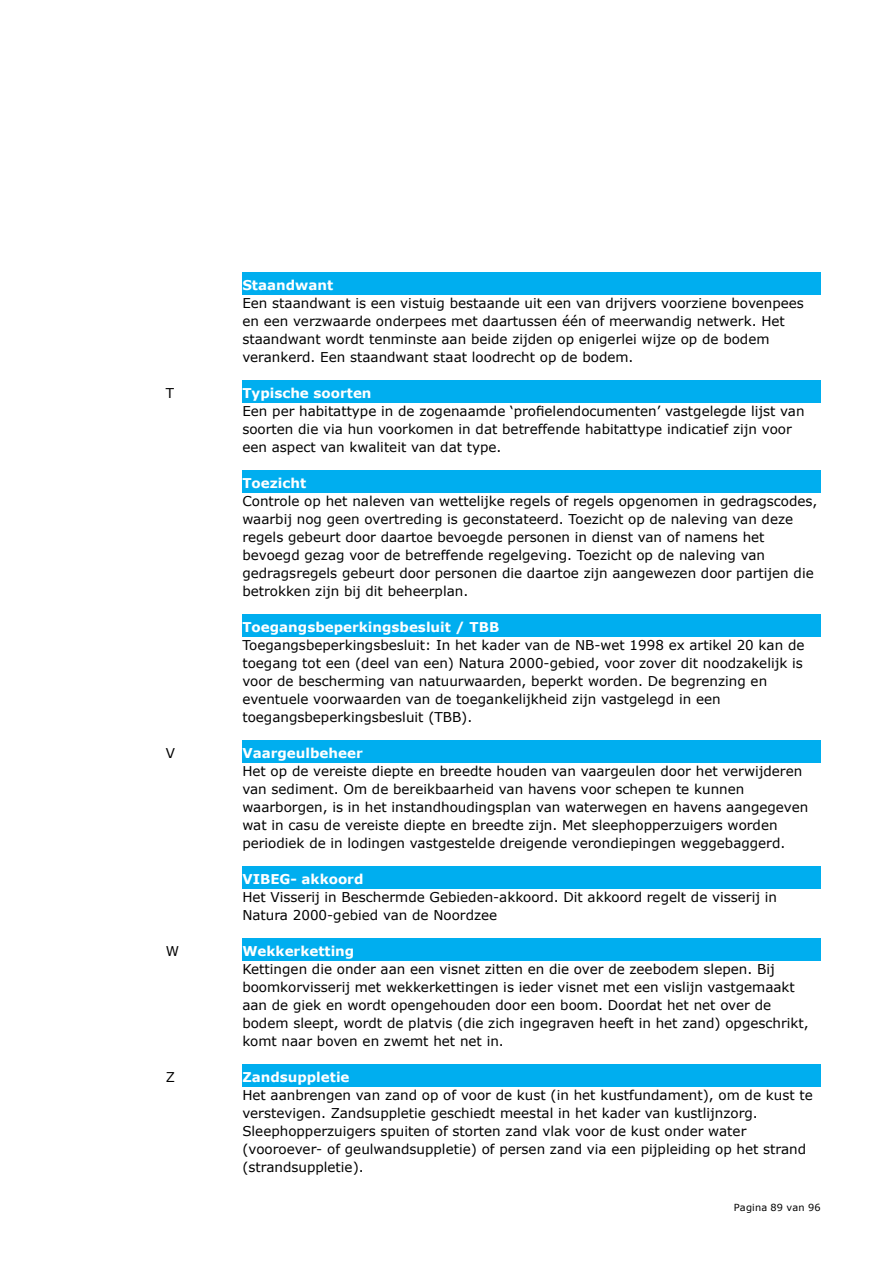
<style>
.page{position:relative;width:893px;height:1263px;background:#fff}
.page>*{position:absolute;margin:0;border:0;box-sizing:border-box;transform-origin:0 0}
.t1{font:13.5px/18px "Verdana";color:#000}
.t2{font:700 13.5px "Verdana";color:#fff}
.t3{font:9.75px "Verdana";letter-spacing:.015em;color:#000}
</style>
<div class="page">
<div style="left:242px;top:273px;width:579px;height:22px;background:#00aeef"></div>
<div style="left:242px;top:381px;width:579px;height:22px;background:#00aeef"></div>
<div style="left:242px;top:471px;width:579px;height:22px;background:#00aeef"></div>
<div style="left:242px;top:615px;width:579px;height:22px;background:#00aeef"></div>
<div style="left:242px;top:741px;width:579px;height:22px;background:#00aeef"></div>
<div style="left:242px;top:867px;width:579px;height:22px;background:#00aeef"></div>
<div style="left:242px;top:939px;width:579px;height:22px;background:#00aeef"></div>
<div style="left:242px;top:1065px;width:579px;height:22px;background:#00aeef"></div>
<p class="t2" style="left:242px;top:276px;width:92px">Staandwant</p>
<p class="t1" style="left:242px;top:294px;width:563px">Een staandwant is een vistuig bestaande uit een van drijvers voorziene bovenpees en een verzwaarde onderpees met daartussen één of meerwandig netwerk. Het staandwant wordt tenminste aan beide zijden op enigerlei wijze op de bodem verankerd. Een staandwant staat loodrecht op de bodem.</p>
<p class="t1" style="left:166px;top:384px;width:10px">T</p>
<p class="t2" style="left:242px;top:384px;width:131px">Typische soorten</p>
<p class="t1" style="left:242px;top:402px;width:564px">Een per habitattype in de zogenaamde ‘profielendocumenten’ vastgelegde lijst van soorten die via hun voorkomen in dat betreffende habitattype indicatief zijn voor een aspect van kwaliteit van dat type.</p>
<p class="t2" style="left:242px;top:474px;width:65px">Toezicht</p>
<p class="t1" style="left:242px;top:492px;width:577px">Controle op het naleven van wettelijke regels of regels opgenomen in gedragscodes, waarbij nog geen overtreding is geconstateerd. Toezicht op de naleving van deze regels gebeurt door daartoe bevoegde personen in dienst van of namens het bevoegd gezag voor de betreffende regelgeving. Toezicht op de naleving van gedragsregels gebeurt door personen die daartoe zijn aangewezen door partijen die betrokken zijn bij dit beheerplan.</p>
<p class="t2" style="left:242px;top:618px;width:258px">Toegangsbeperkingsbesluit / TBB</p>
<p class="t1" style="left:242px;top:636px;width:564px">Toegangsbeperkingsbesluit: In het kader van de NB-wet 1998 ex artikel 20 kan de toegang tot een (deel van een) Natura 2000-gebied, voor zover dit noodzakelijk is voor de bescherming van natuurwaarden, beperkt worden. De begrenzing en eventuele voorwaarden van de toegankelijkheid zijn vastgelegd in een toegangsbeperkingsbesluit (TBB).</p>
<p class="t1" style="left:166px;top:744px;width:11px">V</p>
<p class="t2" style="left:242px;top:744px;width:122px">Vaargeulbeheer</p>
<p class="t1" style="left:242px;top:762px;width:567px">Het op de vereiste diepte en breedte houden van vaargeulen door het verwijderen van sediment. Om de bereikbaarheid van havens voor schepen te kunnen waarborgen, is in het instandhoudingsplan van waterwegen en havens aangegeven wat in casu de vereiste diepte en breedte zijn. Met sleephopperzuigers worden periodiek de in lodingen vastgestelde dreigende verondiepingen weggebaggerd.</p>
<p class="t2" style="left:242px;top:870px;width:123px">VIBEG- akkoord</p>
<p class="t1" style="left:242px;top:888px;width:536px">Het Visserij in Beschermde Gebieden-akkoord. Dit akkoord regelt de visserij in<br>Natura 2000-gebied van de Noordzee</p>
<p class="t1" style="left:166px;top:942px;width:15px">W</p>
<p class="t2" style="left:242px;top:942px;width:113px">Wekkerketting</p>
<p class="t1" style="left:242px;top:960px;width:568px">Kettingen die onder aan een visnet zitten en die over de zeebodem slepen. Bij boomkorvisserij met wekkerkettingen is ieder visnet met een vislijn vastgemaakt aan de giek en wordt opengehouden door een boom. Doordat het net over de bodem sleept, wordt de platvis (die zich ingegraven heeft in het zand) opgeschrikt, komt naar boven en zwemt het net in.</p>
<p class="t1" style="left:166px;top:1068px;width:11px">Z</p>
<p class="t2" style="left:242px;top:1068px;width:109px">Zandsuppletie</p>
<p class="t1" style="left:242px;top:1086px;width:572px">Het aanbrengen van zand op of voor de kust (in het kustfundament), om de kust te verstevigen. Zandsuppletie geschiedt meestal in het kader van kustlijnzorg.<br>Sleephopperzuigers spuiten of storten zand vlak voor de kust onder water (vooroever- of geulwandsuppletie) of persen zand via een pijpleiding op het strand (strandsuppletie).</p>
<p class="t3" style="left:734px;top:1201px;width:88px">Pagina 89 van 96</p>
</div>
